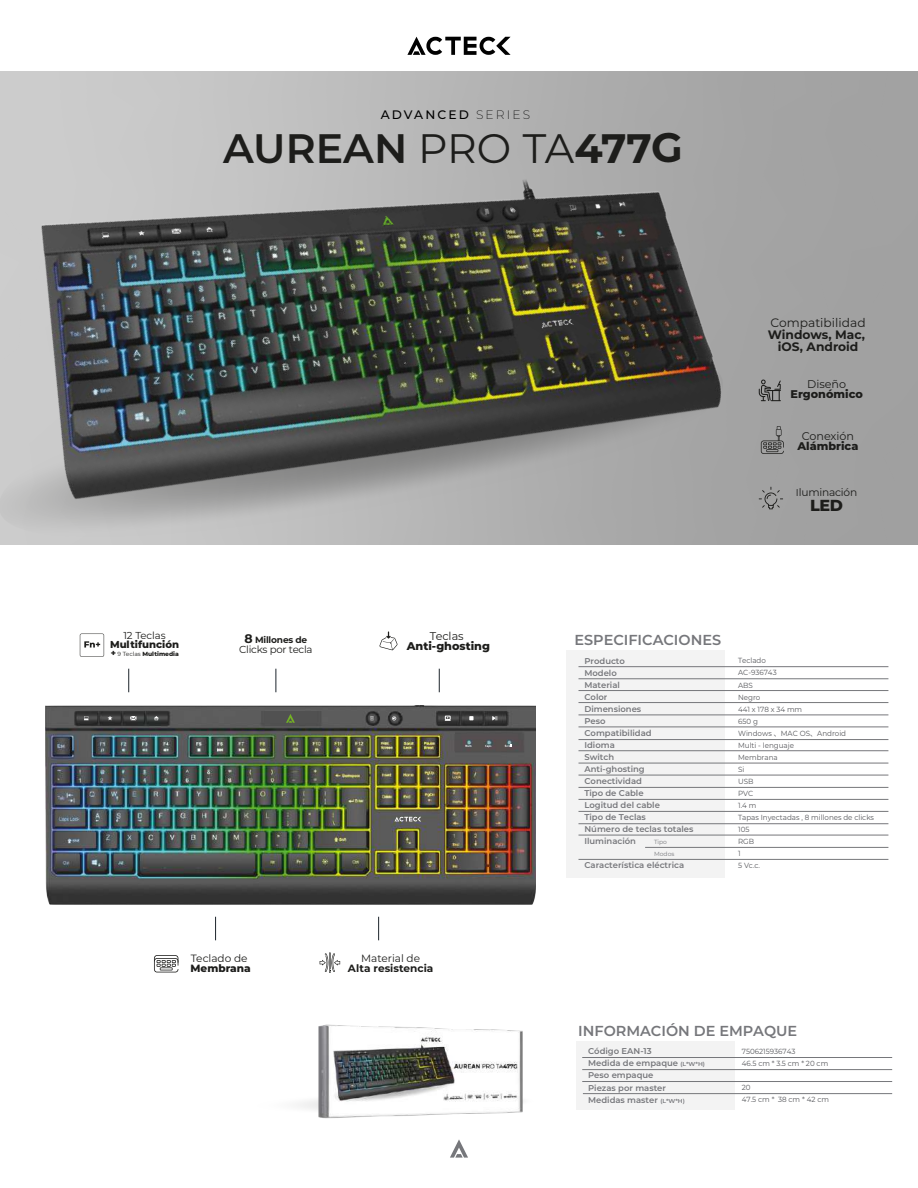
<style>
.page{position:relative;width:918px;height:1188px;background:#fff}
.page>*{position:absolute;margin:0;border:0;box-sizing:border-box;transform-origin:0 0}
.t1{font:600 41.1px "Montserrat";color:#1d1d1b}
.t2{font:800 15.9px "Montserrat";color:#1d1d1b}
.t3{font:600 14.4px "Montserrat";color:#76777b}
.t4{font:700 12.3px/12.3px "Montserrat";color:#1d1d1b;text-align:center}
.t5{font:500 12.3px "Montserrat";letter-spacing:.17em;color:#000}
.t6{font:12.3px "Montserrat";color:#1d1d1b}
.t7{font:800 11.25px "Montserrat";color:#1d1d1b}
.t8{font:11.25px "Montserrat";color:#1d1d1b}
.t9{font:800 11.1px "Montserrat";color:#1d1d1b}
.t10{font:11.1px "Montserrat";color:#1d1d1b}
.t11{font:10.65px "Montserrat";letter-spacing:-.02em;color:#1d1d1b}
.t12{font:10.5px "Montserrat";color:#1d1d1b}
.t13{font:700 10.5px "Montserrat";color:#1d1d1b}
.t14{font:800 10.5px "Montserrat";color:#1d1d1b}
.t15{font:10.2px "Montserrat";letter-spacing:-.02em;color:#1d1d1b}
.t16{font:800 10.05px "Montserrat";color:#1d1d1b}
.t17{font:10.05px "Montserrat";color:#1d1d1b}
.t18{font:700 9px "Montserrat";letter-spacing:-.02em;color:#1d1d1b}
.t19{font:600 8.4px/12px "Montserrat";color:#76777b}
.t20{font:7.5px/12px "Montserrat";color:#56575b;scale:.96 1}
.t21{font:800 6px "Montserrat";color:#1d1d1b}
.t22{font:6px/12px "Montserrat";color:#76777b}
.s1{font-weight:200}
.s2{font-weight:400}
.s3{font-weight:700}
.s4{font-size:8.7px}
.s5{font-size:12.45px}
.s6{font-size:9.9px}
.s7{font-family:"Koz Go Pr 6 N"}
.s8{font-size:5.7px}
</style>
<div class="page">
<div style="left:0;top:72px;width:918px;height:473px;background:linear-gradient(to right,#d0d0d0,#9c9c9c)"></div>
<svg style="left:0;top:353px;width:723px;height:185px;background:#c3c3c3"></svg>
<img style="left:46px;top:706px;width:490px;height:198px">
<svg style="left:395px;top:817px;width:26px;height:5px"></svg>
<svg style="left:370px;top:716px;width:4px;height:4px"></svg>
<svg style="left:445px;top:716px;width:5px;height:5px"></svg>
<svg style="left:392px;top:716px;width:4px;height:4px"></svg>
<svg style="left:469px;top:716px;width:5px;height:4px"></svg>
<svg style="left:492px;top:716px;width:6px;height:4px"></svg>
<svg style="left:154px;top:716px;width:5px;height:4px"></svg>
<svg style="left:84px;top:716px;width:5px;height:4px"></svg>
<svg style="left:286px;top:714px;width:9px;height:9px"></svg>
<svg style="left:465px;top:745px;width:6px;height:2px"></svg>
<svg style="left:485px;top:745px;width:6px;height:2px"></svg>
<svg style="left:505px;top:745px;width:7px;height:2px"></svg>
<svg style="left:108px;top:716px;width:4px;height:4px"></svg>
<svg style="left:130px;top:716px;width:6px;height:4px"></svg>
<div style="left:567px;top:650px;width:158px;height:228px;background:#f3f3f3"></div>
<hr style="left:579px;top:678px;width:309px;height:1px;background:#76777b">
<hr style="left:579px;top:690px;width:309px;height:1px;background:#76777b">
<hr style="left:579px;top:666px;width:309px;height:1px;background:#76777b">
<hr style="left:579px;top:702px;width:309px;height:1px;background:#76777b">
<hr style="left:579px;top:714px;width:309px;height:1px;background:#76777b">
<hr style="left:579px;top:726px;width:309px;height:1px;background:#76777b">
<hr style="left:579px;top:739px;width:309px;height:1px;background:#76777b">
<hr style="left:579px;top:750px;width:309px;height:1px;background:#76777b">
<hr style="left:579px;top:763px;width:309px;height:1px;background:#76777b">
<hr style="left:579px;top:775px;width:309px;height:1px;background:#76777b">
<hr style="left:579px;top:787px;width:309px;height:1px;background:#76777b">
<hr style="left:579px;top:799px;width:309px;height:1px;background:#76777b">
<hr style="left:579px;top:811px;width:309px;height:1px;background:#76777b">
<hr style="left:579px;top:823px;width:309px;height:1px;background:#76777b">
<hr style="left:579px;top:835px;width:309px;height:1px;background:#76777b">
<hr style="left:645px;top:847px;width:243px;height:1px;background:#76777b">
<hr style="left:579px;top:859px;width:309px;height:1px;background:#76777b">
<div style="left:576px;top:1041px;width:158px;height:69px;background:#f3f3f3"></div>
<hr style="left:582px;top:1069px;width:310px;height:1px;background:#76777b">
<hr style="left:582px;top:1081px;width:310px;height:1px;background:#76777b">
<hr style="left:583px;top:1093px;width:309px;height:1px;background:#76777b">
<hr style="left:582px;top:1057px;width:310px;height:1px;background:#76777b">
<svg style="left:154px;top:955px;width:24px;height:17px"></svg>
<svg style="left:215px;top:917px;width:1px;height:23px"></svg>
<svg style="left:378px;top:917px;width:1px;height:23px"></svg>
<svg style="left:128px;top:669px;width:1px;height:23px"></svg>
<svg style="left:439px;top:669px;width:1px;height:23px"></svg>
<svg style="left:276px;top:669px;width:1px;height:23px"></svg>
<svg style="left:759px;top:379px;width:22px;height:22px"></svg>
<svg style="left:379px;top:631px;width:19px;height:19px"></svg>
<img style="left:15px;top:163px;width:730px;height:372px">
<img style="left:100px;top:181px;width:114px;height:104px">
<img style="left:380px;top:215px;width:16px;height:16px">
<img style="left:482px;top:196px;width:34px;height:31px">
<img style="left:567px;top:179px;width:60px;height:55px">
<img style="left:597px;top:212px;width:51px;height:47px">
<img style="left:540px;top:307px;width:36px;height:34px">
<svg style="left:761px;top:426px;width:23px;height:28px"></svg>
<svg style="left:80px;top:634px;width:24px;height:23px"></svg>
<svg style="left:759px;top:487px;width:24px;height:22px"></svg>
<svg style="left:298px;top:1102px;width:7px;height:6px"></svg>
<img style="left:305px;top:952px;width:218px;height:167px">
<svg style="left:450px;top:1139px;width:18px;height:19px"></svg>
<svg style="left:407px;top:37px;width:104px;height:18px"></svg>
<h3 class="t5" style="left:381px;top:106px;width:151px">ADVANCED <span class="s1">SERIES</span></h3>
<h1 class="t1" style="left:223px;top:119px;width:461px">AUREAN <span class="s2">PRO TA</span><span class="s3">477G</span></h1>
<p class="t17" style="left:123px;top:629px;width:44px">12 Teclas</p>
<p class="t16" style="left:110px;top:637px;width:71px">Multifunción</p>
<p class="t21" style="left:111px;top:650px;width:70px"><span class="s4">+</span> <span class="s2">9 Teclas</span> Multimedia</p>
<p class="t18" style="left:244px;top:633px;width:64px"><span class="s5">8</span> Millones de</p>
<p class="t15" style="left:239px;top:642px;width:75px">Clicks por tecla</p>
<h3 class="t8" style="left:430px;top:628px;width:35px">Teclas</h3>
<h3 class="t7" style="left:407px;top:638px;width:85px">Anti-ghosting</h3>
<p class="t12" style="left:191px;top:951px;width:58px">Teclado de</p>
<p class="t14" style="left:191px;top:960px;width:62px">Membrana</p>
<p class="t12" style="left:361px;top:951px;width:60px">Material de</p>
<p class="t13" style="left:348px;top:960px;width:87px">Alta resistencia</p>
<h3 class="t6" style="left:771px;top:314px;width:97px">Compatibilidad</h3>
<h3 class="t4" style="left:768px;top:328px;width:99px">Windows, Mac, iOS, Android</h3>
<h3 class="t10" style="left:807px;top:377px;width:41px">Diseño</h3>
<h3 class="t9" style="left:791px;top:386px;width:74px">Ergonómico</h3>
<h3 class="t10" style="left:802px;top:428px;width:54px">Conexión</h3>
<h3 class="t9" style="left:797px;top:438px;width:62px">Alámbrica</h3>
<p class="t11" style="left:796px;top:485px;width:63px"><span class="s6">I</span>luminación</p>
<h2 class="t2" style="left:810px;top:493px;width:34px">LED</h2>
<h3 class="t3" style="left:575px;top:630px;width:148px">ESPECIFICACIONES</h3>
<p class="t19" style="left:584px;top:654px;width:111px">Producto<br>Modelo<br>Material<br>Color<br>Dimensiones<br>Peso<br>Compatibilidad<br>Idioma<br>Switch<br>Anti-ghosting<br>Conectividad<br>Tipo de Cable<br>Logitud del cable<br>Tipo de Teclas<br>Número de teclas totales<br>Iluminación</p>
<p class="t19" style="left:584px;top:859px;width:101px">Característica eléctrica</p>
<p class="t22" style="left:654px;top:836px;width:22px">Tipo<br>Modos</p>
<p class="t20" style="left:738px;top:655px;width:143px">Teclado<br>AC-936743<br>ABS<br>Negro<br>441 x 178 x 34 mm<br>650 g<br>Windows <span class="s7">、</span>MAC OS<span class="s7">、</span>Android<br>Multi - lenguaje<br>Membrana<br>Si<br>USB<br>PVC<br>1.4 m<br>Tapas Inyectadas , 8 millones de clicks<br>105<br>RGB<br>1<br>5 Vc.c.</p>
<h3 class="t3" style="left:578px;top:1021px;width:220px">INFORMACIÓN DE EMPAQUE</h3>
<p class="t19" style="left:588px;top:1045px;width:118px">Código EAN-13<br>Medida de empaque <span class="s8">(L*W*H)<br></span>Peso empaque<br>Piezas por master<br>Medidas master <span class="s8">(L*W*H)</span></p>
<p class="t20" style="left:742px;top:1045px;width:91px">7506215936743<br>46.5 cm * 3.5 cm * 20 cm</p>
<p class="t20" style="left:742px;top:1081px;width:92px">20<br>47.5 cm * 38 cm * 42 cm</p>
</div>
